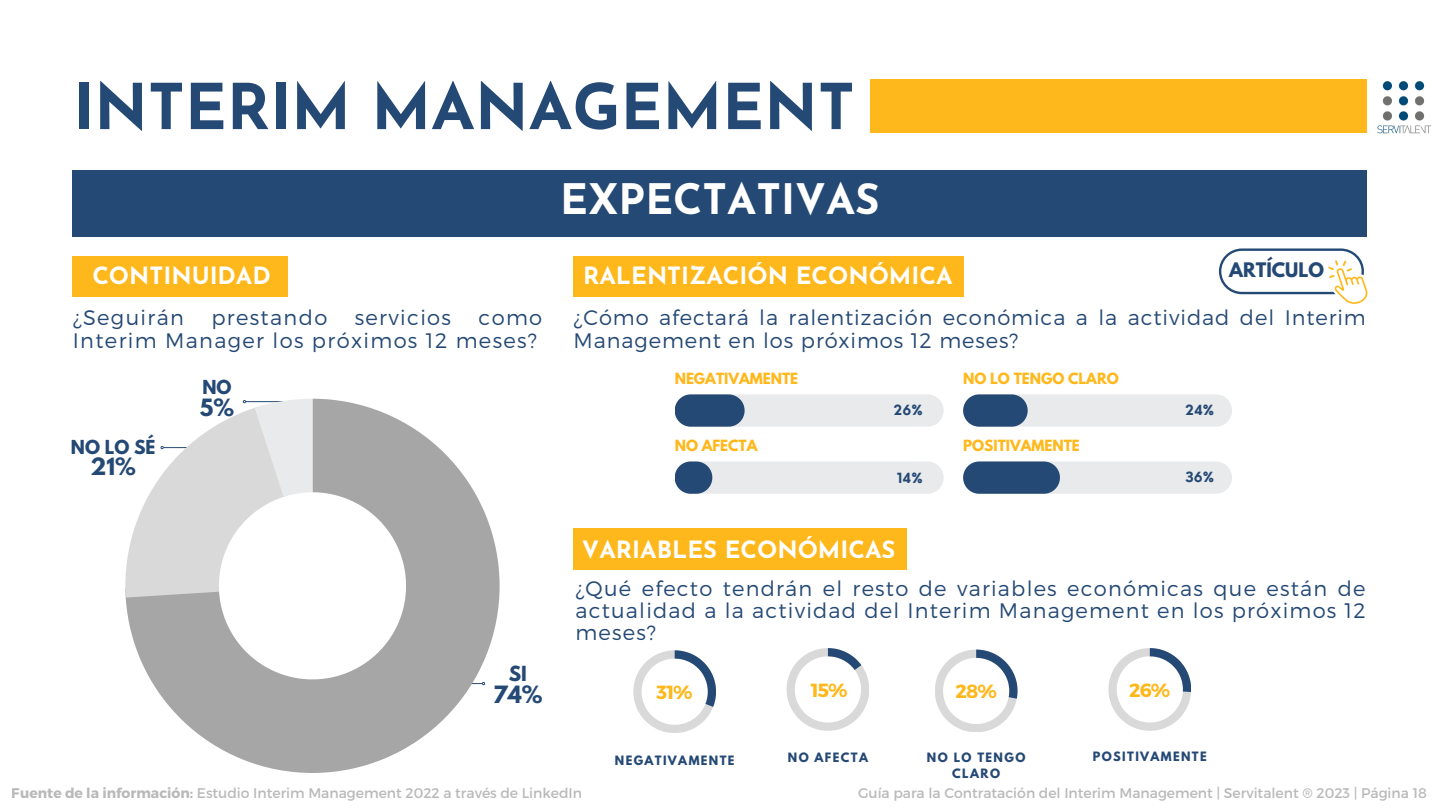
<style>
.page{position:relative;width:1440px;height:810px;background:#fff}
.page>*{position:absolute;margin:0;border:0;box-sizing:border-box;transform-origin:0 0}
.t1{font:700 63px "Josefin Sans";color:#254975}
.t2{font:700 42px "Josefin Sans";color:#fff}
.t3{font:700 23.8px "Josefin Sans";color:#fff}
.t4{font:700 21.1px "League Spartan";color:#254975}
.t5{font:300 21px/21.8px "Montserrat";letter-spacing:.06em;color:#254975;text-align:justify}
.t6{font:700 19px "Montserrat";letter-spacing:-.045em;color:#ffb81c}
.t7{font:700 18.4px "League Spartan";color:#254975}
.t8{font:700 17.7px "League Spartan";color:#254975}
.t9{font:700 17.1px "League Spartan";color:#254975}
.t10{font:14px "Montserrat";color:#6f6f6f}
.t11{font:700 13.7px "League Spartan";color:#ffb81c}
.t12{font:700 13.7px "Nourd";color:#254975}
.t13{font:700 11.4px/15.9px "League Spartan";letter-spacing:.12em;color:#254975;text-align:center}
.s1{font-weight:700}
</style>
<div class="page">
<div style="left:871px;top:79px;width:496px;height:54px;background:#ffb81c"></div>
<div style="left:73px;top:170px;width:1294px;height:67px;background:#254975"></div>
<div style="left:574px;top:256px;width:389px;height:41px;background:#ffb81c"></div>
<div style="left:574px;top:528px;width:333px;height:41px;background:#ffb81c"></div>
<svg style="left:787px;top:648px;width:82px;height:83px"></svg>
<svg style="left:633px;top:650px;width:83px;height:83px"></svg>
<svg style="left:675px;top:394px;width:269px;height:33px;background:#bdc6d1"></svg>
<svg style="left:675px;top:461px;width:269px;height:33px;background:#d4d9df"></svg>
<svg style="left:963px;top:394px;width:269px;height:33px;background:#c0c9d3"></svg>
<svg style="left:963px;top:461px;width:269px;height:33px;background:#a9b6c5"></svg>
<div style="left:73px;top:256px;width:215px;height:41px;background:#ffb81c"></div>
<svg style="left:125px;top:399px;width:375px;height:374px;fill:#a6a6a6"></svg>
<svg style="left:125px;top:399px;width:187px;height:199px"></svg>
<img style="left:1377px;top:81px;width:54px;height:53px">
<svg style="left:1219px;top:248px;width:148px;height:56px"></svg>
<svg style="left:935px;top:650px;width:83px;height:82px"></svg>
<svg style="left:1108px;top:648px;width:83px;height:83px"></svg>
<h1 class="t1" style="left:73px;top:82px;width:783px">INTERIM MANAGEMENT</h1>
<p class="t3" style="left:92px;top:266px;width:180px">CONTINUIDAD</p>
<p class="t5" style="left:73px;top:306px;width:113px">¿Seguirán</p>
<p class="t5" style="left:211px;top:306px;width:117px">prestando</p>
<p class="t5" style="left:355px;top:306px;width:98px">servicios</p>
<p class="t5" style="left:73px;top:306px;width:471px;line-height:22.5px;text-align:right">como<br>Interim Manager los próximos 12 meses?</p>
<p class="t9" style="left:71px;top:439px;width:86px">NO LO SÉ</p>
<p class="t4" style="left:90px;top:456px;width:47px">21%</p>
<p class="t9" style="left:202px;top:379px;width:31px">NO</p>
<p class="t4" style="left:200px;top:397px;width:36px">5%</p>
<p class="t7" style="left:509px;top:664px;width:20px">SI</p>
<p class="t4" style="left:493px;top:684px;width:51px">74%</p>
<h2 class="t2" style="left:560px;top:182px;width:321px">EXPECTATIVAS</h2>
<p class="t3" style="left:583px;top:266px;width:371px">RALENTIZACIÓN ECONÓMICA</p>
<p class="t8" style="left:1229px;top:261px;width:96px">ARTÍCULO</p>
<p class="t5" style="left:574px;top:306px;width:794px;line-height:22.5px">¿Cómo afectará la ralentización económica a la actividad del Interim<br>Management en los próximos 12 meses?</p>
<p class="t11" style="left:675px;top:372px;width:125px">NEGATIVAMENTE</p>
<p class="t11" style="left:963px;top:372px;width:157px">NO LO TENGO CLARO</p>
<p class="t12" style="left:894px;top:401px;width:31px">26%</p>
<p class="t12" style="left:1185px;top:401px;width:31px">24%</p>
<p class="t11" style="left:675px;top:439px;width:84px">NO AFECTA</p>
<p class="t11" style="left:963px;top:439px;width:118px">POSITIVAMENTE</p>
<p class="t12" style="left:897px;top:469px;width:27px">14%</p>
<p class="t12" style="left:1185px;top:468px;width:31px">36%</p>
<p class="t3" style="left:582px;top:540px;width:315px">VARIABLES ECONÓMICAS</p>
<p class="t5" style="left:575px;top:577px;width:792px">¿Qué efecto tendrán el resto de variables económicas que están de actualidad a la actividad del Interim Management en los próximos 12 meses?</p>
<p class="t6" style="left:657px;top:680px;width:38px">31%</p>
<p class="t13" style="left:615px;top:754px;width:121px">NEGATIVAMENTE</p>
<p class="t6" style="left:811px;top:678px;width:38px">15%</p>
<p class="t6" style="left:956px;top:679px;width:43px">28%</p>
<p class="t13" style="left:788px;top:751px;width:82px">NO AFECTA</p>
<p class="t13" style="left:927px;top:751px;width:100px">NO LO TENGO<br>CLARO</p>
<p class="t6" style="left:1129px;top:678px;width:43px">26%</p>
<p class="t13" style="left:1093px;top:750px;width:116px">POSITIVAMENTE</p>
<p class="t10" style="left:12px;top:784px;width:572px"><span class="s1">Fuente de la información:</span> Estudio Interim Management 2022 a través de LinkedIn</p>
<p class="t10" style="left:858px;top:784px;width:570px">Guía para la Contratación del Interim Management | Servitalent ® 2023 | Página 18</p>
</div>
